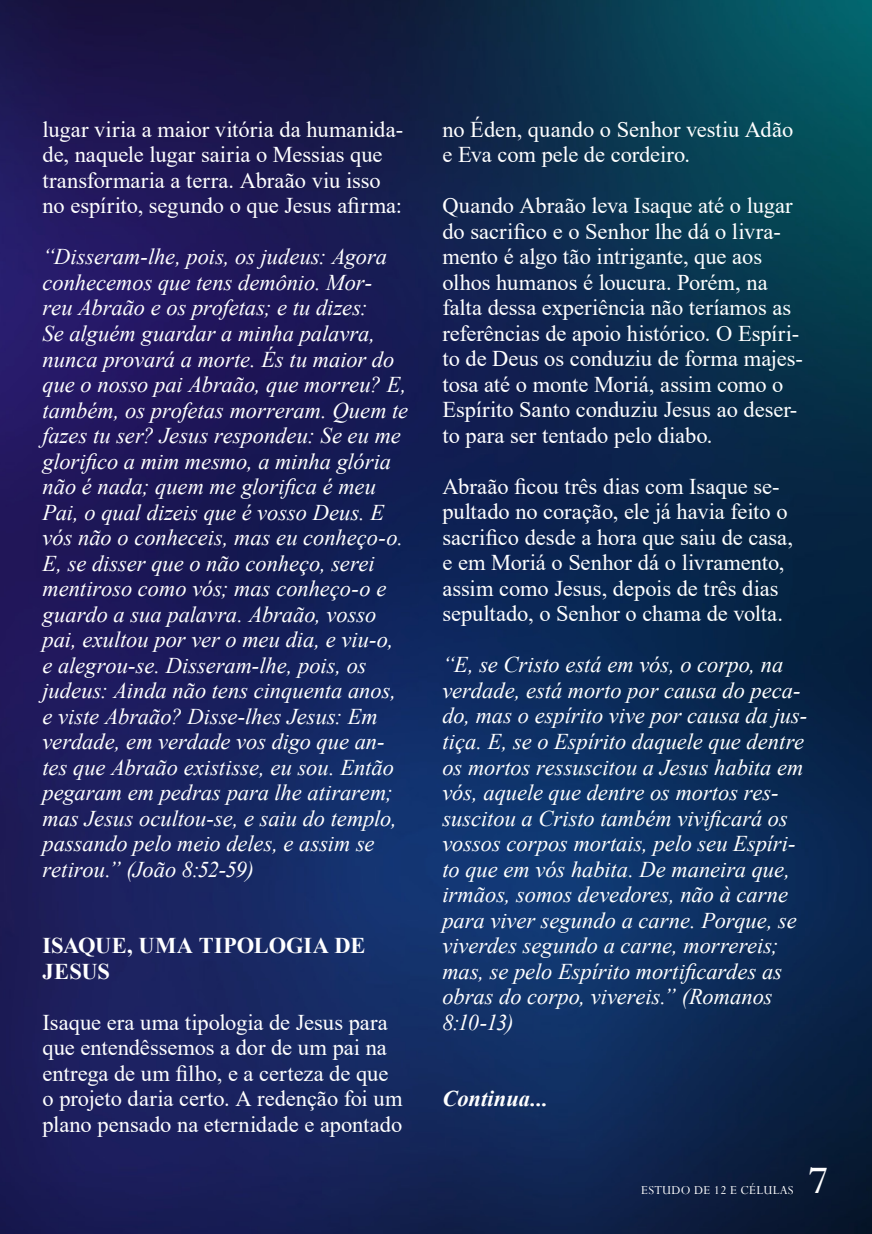
<style>
.page{position:relative;width:872px;height:1234px;background:#fff}
.page>*{position:absolute;margin:0;border:0;box-sizing:border-box;transform-origin:0 0}
.t1{font:43.5px "Perpetua";color:#fff}
.t2{font:italic 22.5px/25.5px "Times New Roman";color:#fff}
.t3{font:22.5px/25.5px "Times New Roman";color:#fff}
.t4{font:700 22.5px/25.5px "Times New Roman";letter-spacing:-.005em;color:#fff}
.t5{font:italic 700 22.5px "Times New Roman";color:#fff}
.t6{font:13.5px "Perpetua";letter-spacing:.02em;color:#fff}
</style>
<div class="page">
<img style="left:0;top:0;width:872px;height:1233px">
<p class="t3" style="left:43px;top:116px;width:362px">lugar viria a maior vitória da humanida&shy;de, naquele lugar sairia o Messias que transformaria a terra. Abraão viu isso no espírito, segundo o que Jesus afirma:</p>
<p class="t2" style="left:43px;top:243px;width:367px">“Disseram-lhe, pois, os judeus: Agora conhecemos que tens demônio. Mor-<br>reu Abraão e os profetas; e tu dizes:<br>Se alguém guardar a minha palavra, nunca provará a morte. És tu maior do que o nosso pai Abraão, que morreu? E, também, os profetas morreram. Quem te fazes tu ser? Jesus respondeu: Se eu me glorifico a mim mesmo, a minha glória não é nada; quem me glorifica é meu Pai, o qual dizeis que é vosso Deus. E vós não o conheceis, mas eu conheço-o.<br>E, se disser que o não conheço, serei mentiroso como vós; mas conheço-o e guardo a sua palavra. Abraão, vosso pai, exultou por ver o meu dia, e viu-o, e alegrou-se. Disseram-lhe, pois, os judeus: Ainda não tens cinquenta anos, e viste Abraão? Disse-lhes Jesus: Em verdade, em verdade vos digo que an&shy;tes que Abraão existisse, eu sou. Então pegaram em pedras para lhe atirarem; mas Jesus ocultou-se, e saiu do templo, passando pelo meio deles, e assim se retirou.” (João 8:52-59)</p>
<p class="t4" style="left:43px;top:932px;width:324px">ISAQUE, UMA TIPOLOGIA DE<br>JESUS</p>
<p class="t3" style="left:43px;top:1008px;width:362px">Isaque era uma tipologia de Jesus para que entendêssemos a dor de um pai na entrega de um filho, e a certeza de que o projeto daria certo. A redenção foi um plano pensado na eternidade e apontado</p>
<p class="t3" style="left:442px;top:116px;width:352px">no Éden, quando o Senhor vestiu Adão e Eva com pele de cordeiro.</p>
<p class="t3" style="left:442px;top:192px;width:362px">Quando Abraão leva Isaque até o lugar do sacrifico e o Senhor lhe dá o livra&shy;mento é algo tão intrigante, que aos olhos humanos é loucura. Porém, na falta dessa experiência não teríamos as referências de apoio histórico. O Espíri&shy;to de Deus os conduziu de forma majes&shy;tosa até o monte Moriá, assim como o Espírito Santo conduziu Jesus ao deser&shy;to para ser tentado pelo diabo.</p>
<p class="t3" style="left:442px;top:472px;width:352px">Abraão ficou três dias com Isaque se&shy;pultado no coração, ele já havia feito o sacrifico desde a hora que saiu de casa, e em Moriá o Senhor dá o livramento, assim como Jesus, depois de três dias sepultado, o Senhor o chama de volta.</p>
<p class="t2" style="left:442px;top:651px;width:366px">“E, se Cristo está em vós, o corpo, na verdade, está morto por causa do peca&shy;do, mas o espírito vive por causa da jus&shy;tiça. E, se o Espírito daquele que dentre os mortos ressuscitou a Jesus habita em vós, aquele que dentre os mortos res&shy;suscitou a Cristo também vivificará os vossos corpos mortais, pelo seu Espíri&shy;to que em vós habita. De maneira que, irmãos, somos devedores, não à carne para viver segundo a carne. Porque, se viverdes segundo a carne, morrereis; mas, se pelo Espírito mortificardes as obras do corpo, vivereis.” (Romanos 8:10-13)</p>
<p class="t5" style="left:442px;top:1082px;width:107px">Continua...</p>
<p class="t6" style="left:641px;top:1181px;width:154px">ESTUDO DE 12 E CÉLULAS</p>
<h1 class="t1" style="left:808px;top:1152px;width:21px">7</h1>
</div>
